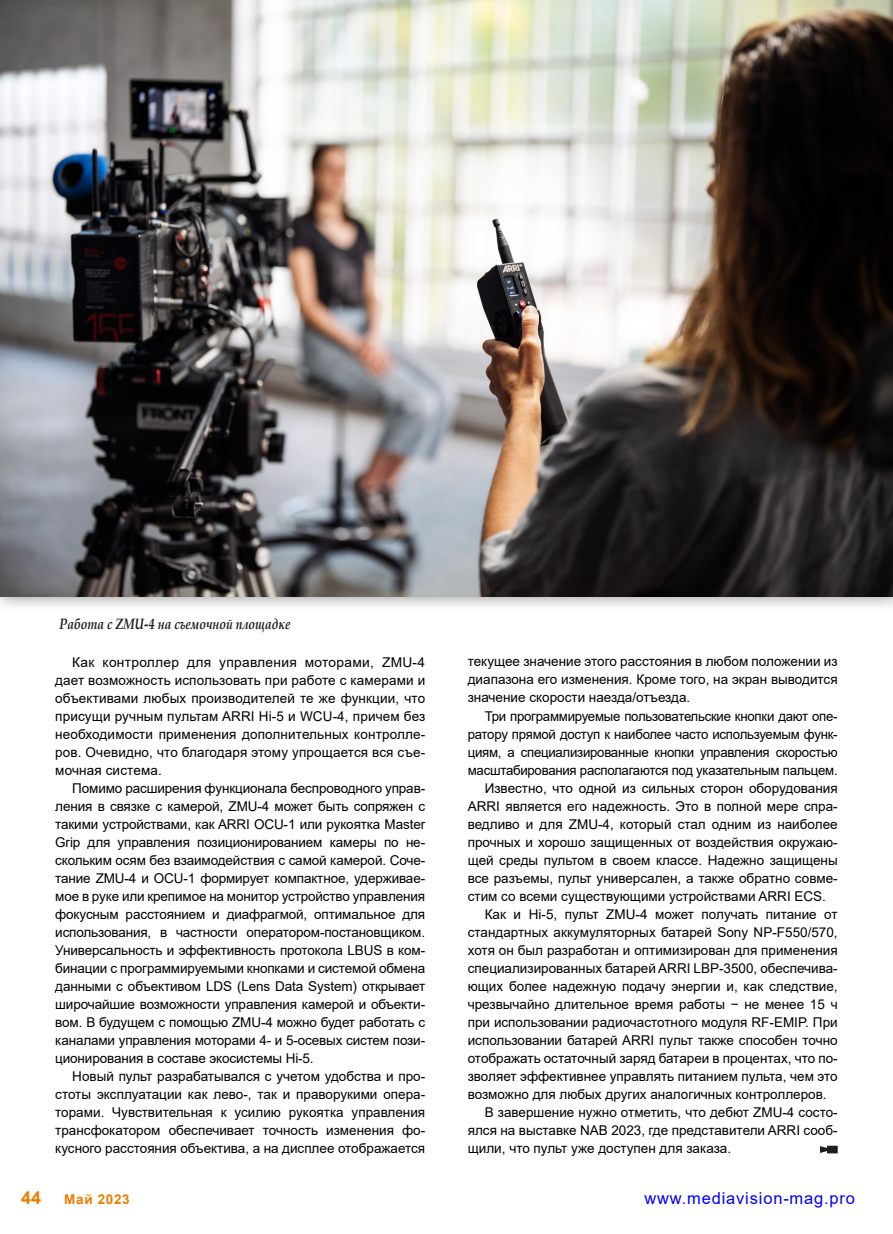
<style>
.page{position:relative;width:893px;height:1234px;background:#fff}
.page>*{position:absolute;margin:0;border:0;box-sizing:border-box;transform-origin:0 0}
.t1{font:700 18px "Arial";color:#ef7d00}
.t2{font:16.5px "Arial";letter-spacing:.05em;color:#00f}
.t3{font:italic 700 15px "Book Antiqua";color:#1d1d1b;scale:.8 1}
.t4{font:13.5px/18px "Arial";color:#000;text-align:justify}
.t5{font:13.5px "Arial";letter-spacing:-.02em;color:#000}
.t6{font:700 13.5px "Arial";letter-spacing:.05em;color:#ef7d00}
</style>
<div class="page">
<div style="left:0;top:0;width:893px;height:612px;background:#1d1d1b;opacity:.4"></div>
<img style="left:0;top:0;width:893px;height:596px">
<svg style="left:820px;top:1145px;width:18px;height:8px"></svg>
<p class="t3" style="left:60px;top:613px;width:290px">Работа с ZMU-4 на съемочной площадке</p>
<p class="t4" style="left:55px;top:652px;width:371px;text-indent:17px">Как контроллер для управления моторами, ZMU-4 дает возможность использовать при работе с камерами и объективами любых производителей те же функции, что присущи ручным пультам ARRI Hi-5 и WCU-4, причем без необходимости применения дополнительных контролле&shy;ров. Очевидно, что благодаря этому упрощается вся съе&shy;мочная система.</p>
<p class="t4" style="left:55px;top:778px;width:371px;text-indent:17px">Помимо расширения функционала беспроводного управ&shy;ления в связке с камерой, ZMU-4 может быть сопряжен с такими устройствами, как ARRI OCU-1 или рукоятка Master Grip для управления позиционированием камеры по не&shy;скольким осям без взаимодействия с самой камерой. Соче&shy;тание ZMU-4 и OCU-1 формирует компактное, удерживае&shy;мое в руке или крепимое на монитор устройство управления фокусным расстоянием и диафрагмой, оптимальное для использования, в частности оператором-постановщиком.<br>Универсальность и эффективность протокола LBUS в ком&shy;бинации с программируемыми кнопками и системой обмена данными с объективом LDS (Lens Data System) открывает широчайшие возможности управления камерой и объекти&shy;вом. В будущем с помощью ZMU-4 можно будет работать с каналами управления моторами 4- и 5-осевых систем пози&shy;ционирования в составе экосистемы Hi-5.</p>
<p class="t4" style="left:55px;top:1066px;width:371px;text-indent:17px">Новый пульт разрабатывался с учетом удобства и про&shy;стоты эксплуатации как лево-, так и праворукими опера&shy;торами. Чувствительная к усилию рукоятка управления трансфокатором обеспечивает точность изменения фо&shy;кусного расстояния объектива, а на дисплее отображается</p>
<p class="t4" style="left:468px;top:652px;width:371px">текущее значение этого расстояния в любом положении из диапазона его изменения. Кроме того, на экран выводится значение скорости наезда/отъезда.</p>
<p class="t5" style="left:485px;top:706px;width:354px">Три программируемые пользовательские кнопки дают опе-</p>
<p class="t5" style="left:468px;top:724px;width:371px">ратору прямой доступ к наиболее часто используемым функ-</p>
<p class="t5" style="left:468px;top:742px;width:371px">циям, а специализированные кнопки управления скоростью</p>
<p class="t5" style="left:468px;top:760px;width:371px">масштабирования располагаются под указательным пальцем.</p>
<p class="t4" style="left:485px;top:778px;width:354px">Известно, что одной из сильных сторон оборудования</p>
<p class="t4" style="left:468px;top:796px;width:371px">ARRI является его надежность. Это в полной мере спра-</p>
<p class="t4" style="left:468px;top:814px;width:371px">ведливо и для ZMU-4, который стал одним из наиболее</p>
<p class="t4" style="left:468px;top:832px;width:371px">прочных и хорошо защищенных от воздействия окружаю-</p>
<p class="t4" style="left:468px;top:850px;width:371px">щей среды пультом в своем классе. Надежно защищены</p>
<p class="t4" style="left:468px;top:868px;width:371px">все разъемы, пульт универсален, а также обратно совме-</p>
<p class="t4" style="left:468px;top:886px;width:360px">стим со всеми существующими устройствами ARRI ECS.</p>
<p class="t4" style="left:485px;top:904px;width:354px">Как и Hi-5, пульт ZMU-4 может получать питание от</p>
<p class="t4" style="left:468px;top:922px;width:371px">стандартных аккумуляторных батарей Sony NP-F550/570,</p>
<p class="t4" style="left:468px;top:940px;width:371px">хотя он был разработан и оптимизирован для применения</p>
<p class="t4" style="left:468px;top:958px;width:371px">специализированных батарей ARRI LBP-3500, обеспечива-</p>
<p class="t4" style="left:468px;top:976px;width:371px">ющих более надежную подачу энергии и, как следствие,</p>
<p class="t4" style="left:468px;top:994px;width:371px">чрезвычайно длительное время работы − не менее 15 ч</p>
<p class="t4" style="left:468px;top:1012px;width:371px">при использовании радиочастотного модуля RF-EMIP. При</p>
<p class="t4" style="left:468px;top:1030px;width:371px">использовании батарей ARRI пульт также способен точно</p>
<p class="t4" style="left:468px;top:1048px;width:371px">отображать остаточный заряд батареи в процентах, что по-</p>
<p class="t4" style="left:468px;top:1066px;width:371px">зволяет эффективнее управлять питанием пульта, чем это</p>
<p class="t4" style="left:468px;top:1084px;width:360px">возможно для любых других аналогичных контроллеров.</p>
<p class="t4" style="left:485px;top:1102px;width:354px">В завершение нужно отметить, что дебют ZMU-4 состо-</p>
<p class="t4" style="left:468px;top:1120px;width:371px">ялся на выставке NAB 2023, где представители ARRI сооб-</p>
<p class="t4" style="left:468px;top:1138px;width:265px">щили, что пульт уже доступен для заказа.</p>
<h1 class="t1" style="left:21px;top:1184px;width:22px">44</h1>
<p class="t6" style="left:64px;top:1189px;width:67px">Май 2023</p>
<p class="t2" style="left:644px;top:1186px;width:212px">www.mediavision-mag.pro</p>
</div>
